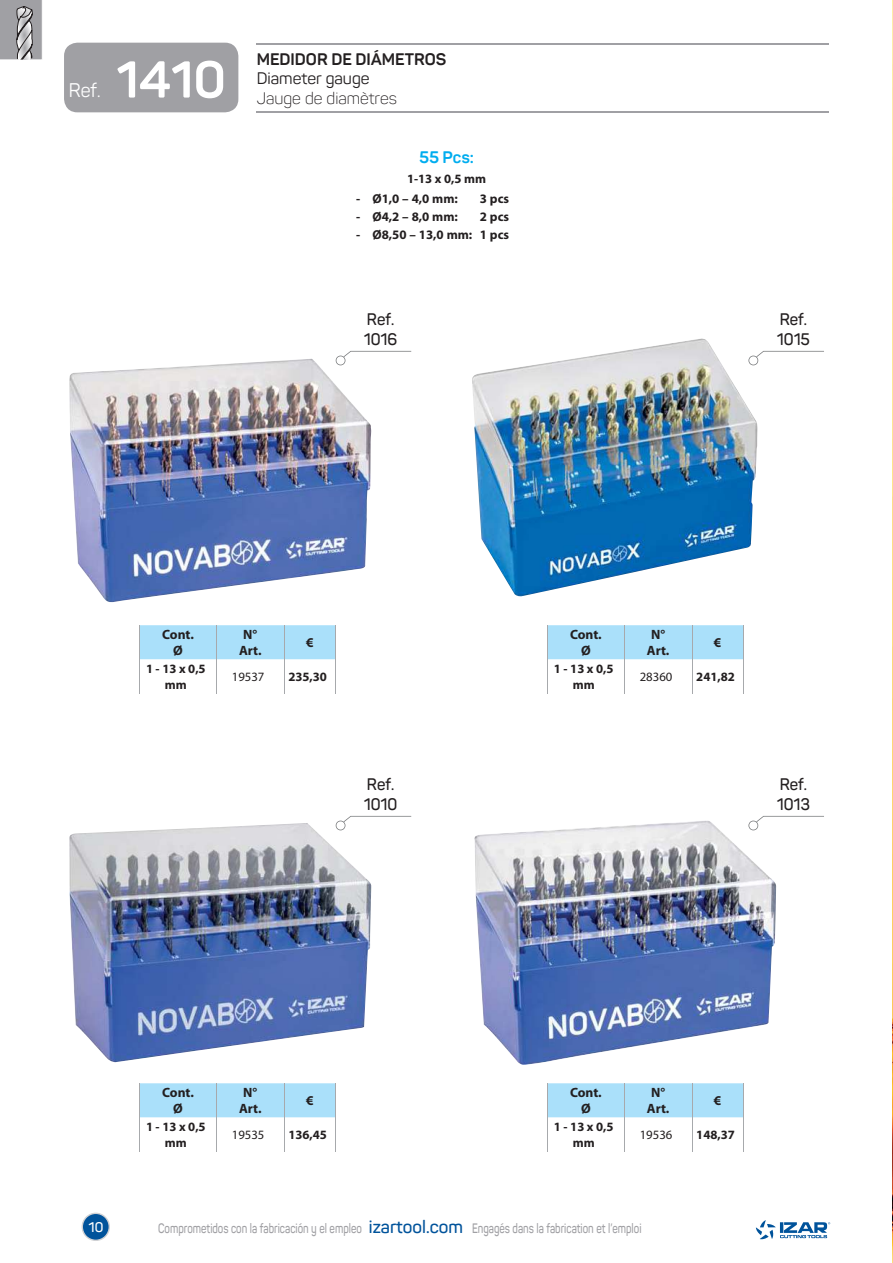
<style>
.page{position:relative;width:893px;height:1263px;background:#fff}
.page>*{position:absolute;margin:0;border:0;box-sizing:border-box;transform-origin:0 0}
.t1{font:700 51px "Panton";color:#fff}
.t2{font:19.5px "Panton";color:#fff;scale:.95 1}
.t3{font:600 16.5px/19.8px "Panton";color:#231f20;scale:.95 1}
.t4{font:700 16.5px "Panton";color:#231f20}
.t5{font:300 16.5px "Panton";color:#231f20}
.t6{font:16.5px "Panton";color:#231f20}
.t7{font:700 16.5px "Panton";color:#00adef}
.t8{font:600 13.8px "Panton";color:#fff}
.t9{font:600 13.5px "Panton";color:#a0a0a4;scale:.75 1}
.t10{font:700 13.5px/16.2px "Myriad Pro";letter-spacing:-.005em;color:#231f20;text-align:center}
.t11{font:700 12.9px "Myriad Pro";color:#231f20}
.t12{font:700 12.75px/15.3px "Myriad Pro";color:#231f20;text-align:center}
.t13{font:12.75px "Myriad Pro";color:#231f20}
.s1{font-size:17.7px;color:#00539b}
</style>
<div class="page">
<svg style="left:82px;top:1212px;width:28px;height:29px"></svg>
<svg style="left:756px;top:1220px;width:74px;height:19px"></svg>
<div style="left:140px;top:625px;width:195px;height:34px;background:#aae0fa"></div>
<hr style="left:139px;top:625px;width:1px;height:34px;background:#a7a9ac">
<hr style="left:216px;top:625px;width:1px;height:34px;background:#a7a9ac">
<hr style="left:284px;top:625px;width:1px;height:34px;background:#a7a9ac">
<hr style="left:335px;top:625px;width:1px;height:34px;background:#a7a9ac">
<hr style="left:139px;top:659px;width:1px;height:34px;background:#a7a9ac">
<hr style="left:216px;top:659px;width:1px;height:34px;background:#a7a9ac">
<hr style="left:284px;top:659px;width:1px;height:34px;background:#a7a9ac">
<hr style="left:335px;top:659px;width:1px;height:34px;background:#a7a9ac">
<div style="left:140px;top:1083px;width:195px;height:34px;background:#aae0fa"></div>
<hr style="left:139px;top:1083px;width:1px;height:34px;background:#a7a9ac">
<hr style="left:216px;top:1083px;width:1px;height:34px;background:#a7a9ac">
<hr style="left:284px;top:1083px;width:1px;height:34px;background:#a7a9ac">
<hr style="left:335px;top:1083px;width:1px;height:34px;background:#a7a9ac">
<hr style="left:139px;top:1117px;width:1px;height:34px;background:#a7a9ac">
<hr style="left:216px;top:1117px;width:1px;height:34px;background:#a7a9ac">
<hr style="left:284px;top:1117px;width:1px;height:34px;background:#a7a9ac">
<hr style="left:335px;top:1117px;width:1px;height:34px;background:#a7a9ac">
<div style="left:548px;top:625px;width:195px;height:34px;background:#aae0fa"></div>
<hr style="left:547px;top:625px;width:1px;height:34px;background:#a7a9ac">
<hr style="left:624px;top:625px;width:1px;height:34px;background:#a7a9ac">
<hr style="left:692px;top:625px;width:1px;height:34px;background:#a7a9ac">
<hr style="left:743px;top:625px;width:1px;height:34px;background:#a7a9ac">
<hr style="left:547px;top:659px;width:1px;height:34px;background:#a7a9ac">
<hr style="left:624px;top:659px;width:1px;height:34px;background:#a7a9ac">
<hr style="left:692px;top:659px;width:1px;height:34px;background:#a7a9ac">
<hr style="left:743px;top:659px;width:1px;height:34px;background:#a7a9ac">
<div style="left:548px;top:1083px;width:195px;height:34px;background:#aae0fa"></div>
<hr style="left:547px;top:1083px;width:1px;height:34px;background:#a7a9ac">
<hr style="left:624px;top:1083px;width:1px;height:34px;background:#a7a9ac">
<hr style="left:692px;top:1083px;width:1px;height:34px;background:#a7a9ac">
<hr style="left:743px;top:1083px;width:1px;height:34px;background:#a7a9ac">
<hr style="left:547px;top:1117px;width:1px;height:34px;background:#a7a9ac">
<hr style="left:624px;top:1117px;width:1px;height:34px;background:#a7a9ac">
<hr style="left:692px;top:1117px;width:1px;height:34px;background:#a7a9ac">
<hr style="left:743px;top:1117px;width:1px;height:34px;background:#a7a9ac">
<svg style="left:336px;top:351px;width:75px;height:8px"></svg>
<svg style="left:336px;top:816px;width:75px;height:7px"></svg>
<svg style="left:757px;top:351px;width:67px;height:13px"></svg>
<svg style="left:758px;top:816px;width:66px;height:4px"></svg>
<div style="left:64px;top:43px;width:174px;height:69px;background:#a0a0a4;border-radius:13px"></div>
<hr style="left:257px;top:111px;width:572px;height:1px;background:#a0a0a4">
<hr style="left:257px;top:43px;width:572px;height:1px;background:#a0a0a4">
<img style="left:472px;top:338px;width:285px;height:258px">
<img style="left:69px;top:823px;width:302px;height:239px">
<img style="left:474px;top:820px;width:302px;height:245px">
<img style="left:69px;top:359px;width:302px;height:243px">
<img style="left:892px;top:1px;width:1px;height:1261px">
<svg style="left:0;top:0;width:42px;height:60px"></svg>
<h2 class="t2" style="left:69px;top:82px;width:35px">Ref.</h2>
<h1 class="t1" style="left:116px;top:59px;width:111px">1410</h1>
<p class="t4" style="left:257px;top:52px;width:191px">MEDIDOR DE DIÁMETROS</p>
<p class="t6" style="left:257px;top:72px;width:114px">Diameter gauge</p>
<p class="t5" style="left:257px;top:92px;width:142px">Jauge de diamètres</p>
<p class="t7" style="left:419px;top:151px;width:56px">55 Pcs:</p>
<p class="t12" style="left:407px;top:172px;width:81px">1-13 x 0,5 mm</p>
<p class="t11" style="left:356px;top:194px;width:103px">- Ø1,0 – 4,0 mm:</p>
<p class="t11" style="left:480px;top:194px;width:31px">3 pcs</p>
<p class="t11" style="left:356px;top:212px;width:103px">- Ø4,2 – 8,0 mm:</p>
<p class="t11" style="left:480px;top:212px;width:31px">2 pcs</p>
<p class="t11" style="left:356px;top:229px;width:155px">- Ø8,50 – 13,0 mm: 1 pcs</p>
<p class="t3" style="left:364px;top:311px;width:37px">Ref.<br>1016</p>
<p class="t3" style="left:777px;top:311px;width:36px">Ref.<br>1015</p>
<p class="t10" style="left:162px;top:628px;width:33px">Cont.<br>Ø</p>
<p class="t10" style="left:239px;top:628px;width:24px">N°<br>Art.</p>
<p class="t10" style="left:306px;top:636px;width:9px">€</p>
<p class="t12" style="left:146px;top:662px;width:61px">1 - 13 x 0,5 mm</p>
<p class="t13" style="left:232px;top:672px;width:34px">19537</p>
<p class="t12" style="left:288px;top:670px;width:40px">235,30</p>
<p class="t3" style="left:364px;top:776px;width:37px">Ref.<br>1010</p>
<p class="t10" style="left:570px;top:628px;width:33px">Cont.<br>Ø</p>
<p class="t10" style="left:647px;top:628px;width:24px">N°<br>Art.</p>
<p class="t10" style="left:714px;top:636px;width:9px">€</p>
<p class="t12" style="left:554px;top:662px;width:61px">1 - 13 x 0,5 mm</p>
<p class="t13" style="left:640px;top:672px;width:34px">28360</p>
<p class="t12" style="left:696px;top:670px;width:40px">241,82</p>
<p class="t3" style="left:777px;top:776px;width:36px">Ref.<br>1013</p>
<p class="t10" style="left:162px;top:1086px;width:33px">Cont.<br>Ø</p>
<p class="t10" style="left:239px;top:1086px;width:24px">N°<br>Art.</p>
<p class="t10" style="left:306px;top:1094px;width:9px">€</p>
<p class="t12" style="left:146px;top:1120px;width:61px">1 - 13 x 0,5 mm</p>
<p class="t13" style="left:232px;top:1130px;width:34px">19535</p>
<p class="t12" style="left:288px;top:1128px;width:40px">136,45</p>
<p class="t10" style="left:570px;top:1086px;width:33px">Cont.<br>Ø</p>
<p class="t10" style="left:647px;top:1086px;width:24px">N°<br>Art.</p>
<p class="t10" style="left:714px;top:1094px;width:9px">€</p>
<p class="t12" style="left:554px;top:1120px;width:61px">1 - 13 x 0,5 mm</p>
<p class="t13" style="left:640px;top:1130px;width:34px">19536</p>
<p class="t12" style="left:696px;top:1128px;width:40px">148,37</p>
<p class="t8" style="left:89px;top:1222px;width:16px">10</p>
<p class="t9" style="left:158px;top:1222px;width:646px">Comprometidos con la fabricación y el empleo <span class="s1">izartool.com</span> Engagés dans la fabrication et l’emploi</p>
</div>
